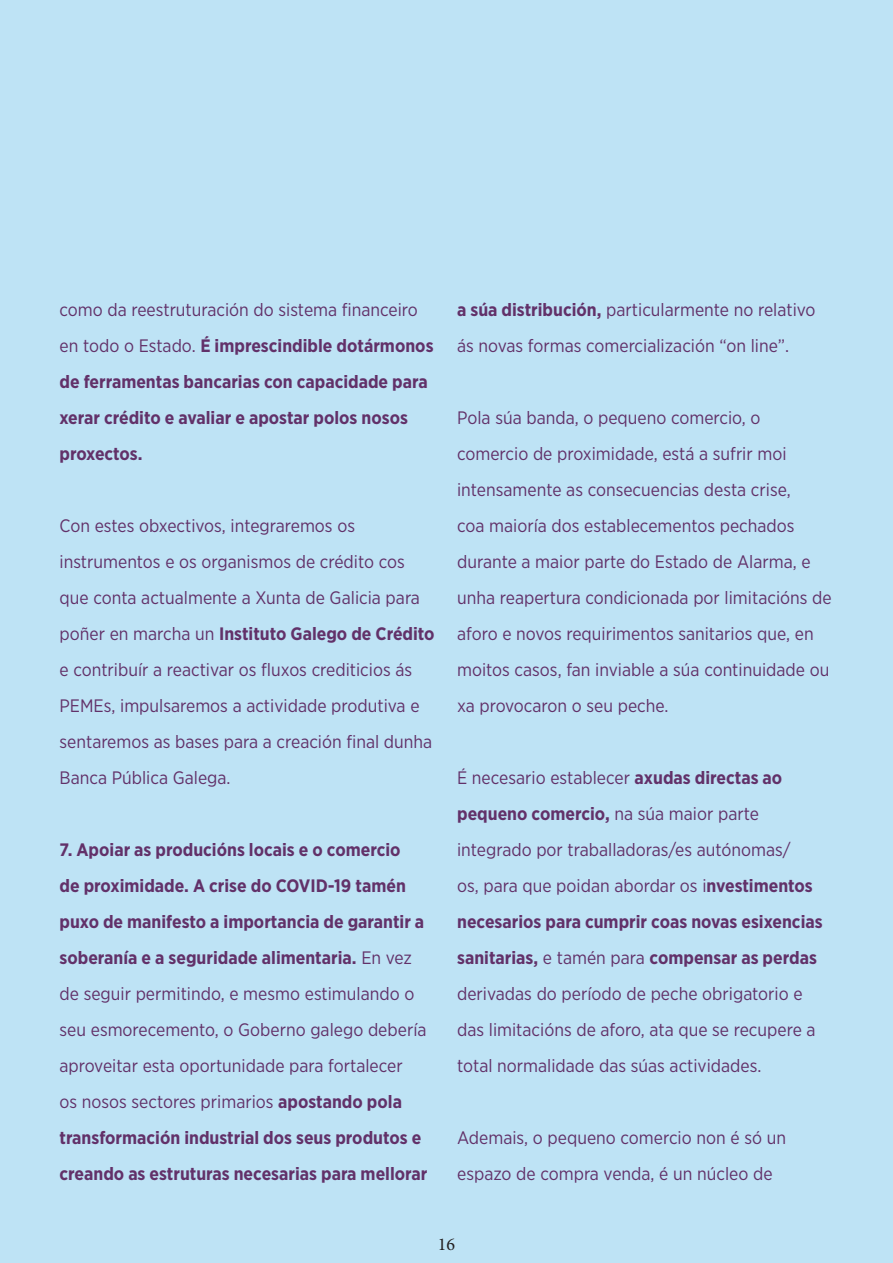
<style>
.page{position:relative;width:893px;height:1263px;background:#bee3f5}
.page>*{position:absolute;margin:0;border:0;box-sizing:border-box;transform-origin:0 0}
.t1{font:18px/36px "Gotham Narrow";color:#623169}
.t2{font:700 18px/36px "Gotham Narrow";color:#623169}
.t3{font:18px "Minion Pro";color:#231f20}
.s1{font-weight:400}
.s2{font-weight:700}
</style>
<div class="page">
<p class="t2" style="left:60px;top:291px;width:376px"><span class="s1">como da reestruturación do sistema financeiro en todo o Estado.</span> É imprescindible dotármonos de ferramentas bancarias con capacidade para xerar crédito e avaliar e apostar polos nosos proxectos.</p>
<p class="t1" style="left:60px;top:507px;width:377px">Con estes obxectivos, integraremos os instrumentos e os organismos de crédito cos que conta actualmente a Xunta de Galicia para poñer en marcha un <span class="s2">Instituto Galego de Crédito </span>e contribuír a reactivar os fluxos crediticios ás PEMEs, impulsaremos a actividade produtiva e sentaremos as bases para a creación final dunha Banca Pública Galega.</p>
<p class="t2" style="left:60px;top:831px;width:369px">7. Apoiar as producións locais e o comercio<br>de proximidade. A crise do COVID-19 tamén puxo de manifesto a importancia de garantir a soberanía e a seguridade alimentaria. <span class="s1">En vez de seguir permitindo, e mesmo estimulando o seu esmorecemento, o Goberno galego debería aproveitar esta oportunidade para fortalecer<br>os nosos sectores primarios</span> apostando pola transformación industrial dos seus produtos e creando as estruturas necesarias para mellorar</p>
<p class="t1" style="left:457px;top:291px;width:360px"><span class="s2">a súa distribución,</span> particularmente no relativo ás novas formas comercialización “on line”.</p>
<p class="t1" style="left:457px;top:399px;width:376px">Pola súa banda, o pequeno comercio, o comercio de proximidade, está a sufrir moi intensamente as consecuencias desta crise,<br>coa maioría dos establecementos pechados durante a maior parte do Estado de Alarma, e unha reapertura condicionada por limitacións de aforo e novos requirimentos sanitarios que, en moitos casos, fan inviable a súa continuidade ou xa provocaron o seu peche.</p>
<p class="t1" style="left:457px;top:759px;width:367px">É necesario establecer <span class="s2">axudas directas ao pequeno comercio,</span> na súa maior parte integrado por traballadoras/es autónomas/<br>os, para que poidan abordar os i<span class="s2">nvestimentos necesarios para cumprir coas novas esixencias sanitarias,</span> e tamén para <span class="s2">compensar as perdas </span>derivadas do período de peche obrigatorio e das limitacións de aforo, ata que se recupere a total normalidade das súas actividades.</p>
<p class="t1" style="left:457px;top:1119px;width:330px">Ademais, o pequeno comercio non é só un espazo de compra venda, é un núcleo de</p>
<p class="t3" style="left:438px;top:1232px;width:19px">16</p>
</div>
